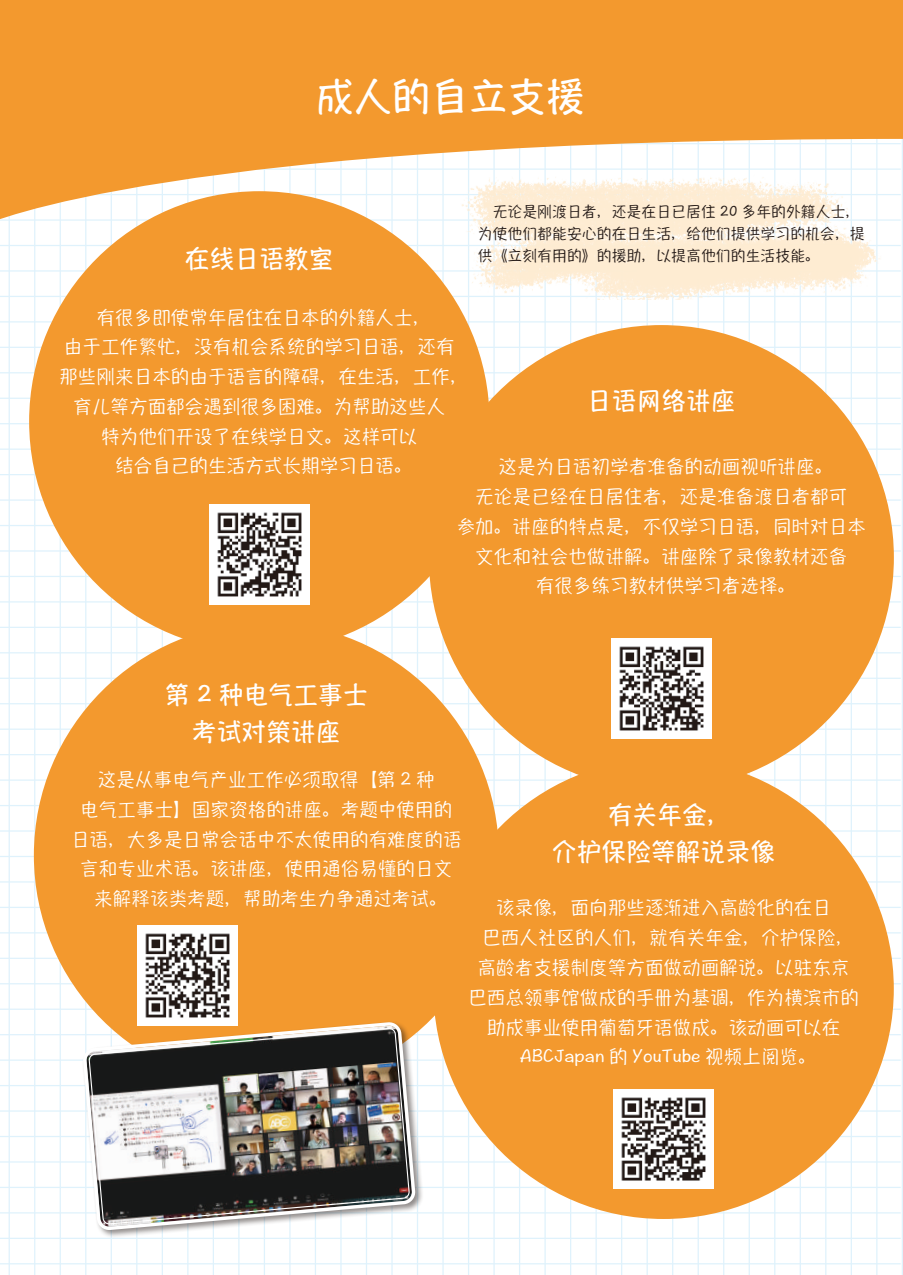
<style>
.page{position:relative;width:903px;height:1275px;background:#fff}
.page>*{position:absolute;margin:0;border:0;box-sizing:border-box;transform-origin:0 0}
.t1{font:38.5px "Hannotate SC W7";color:#fff}
.t2{font:24.85px/36.9px "Hannotate SC W7";color:#fff;text-align:center}
.t3{font:18.55px/29.8px "Hannotate SC W5";color:#fff;text-align:center}
.t4{font:14.88px/22.4px "Hannotate SC W5";color:#231916}
</style>
<div class="page">
<hr style="left:213px;top:0;width:1px;height:1275px;background:#dff2fc">
<hr style="left:442px;top:0;width:2px;height:1275px;background:#dff2fc">
<hr style="left:646px;top:0;width:2px;height:1275px;background:#dff2fc">
<hr style="left:85px;top:0;width:1px;height:1275px;background:#dff2fc">
<hr style="left:340px;top:0;width:2px;height:1275px;background:#dff2fc">
<hr style="left:595px;top:0;width:2px;height:1275px;background:#dff2fc">
<hr style="left:851px;top:0;width:1px;height:1275px;background:#dff2fc">
<hr style="left:238px;top:0;width:1px;height:1275px;background:#dff2fc">
<hr style="left:493px;top:0;width:2px;height:1275px;background:#dff2fc">
<hr style="left:697px;top:0;width:2px;height:1275px;background:#dff2fc">
<hr style="left:111px;top:0;width:1px;height:1275px;background:#dff2fc">
<hr style="left:366px;top:0;width:1px;height:1275px;background:#dff2fc">
<hr style="left:621px;top:0;width:1px;height:1275px;background:#dff2fc">
<hr style="left:876px;top:0;width:1px;height:1275px;background:#dff2fc">
<hr style="left:9px;top:0;width:1px;height:1275px;background:#dff2fc">
<hr style="left:264px;top:0;width:1px;height:1275px;background:#dff2fc">
<hr style="left:519px;top:0;width:1px;height:1275px;background:#dff2fc">
<hr style="left:749px;top:0;width:1px;height:1275px;background:#dff2fc">
<hr style="left:136px;top:0;width:1px;height:1275px;background:#dff2fc">
<hr style="left:391px;top:0;width:2px;height:1275px;background:#dff2fc">
<hr style="left:672px;top:0;width:1px;height:1275px;background:#dff2fc">
<hr style="left:34px;top:0;width:1px;height:1275px;background:#dff2fc">
<hr style="left:289px;top:0;width:2px;height:1275px;background:#dff2fc">
<hr style="left:544px;top:0;width:2px;height:1275px;background:#dff2fc">
<hr style="left:800px;top:0;width:1px;height:1275px;background:#dff2fc">
<hr style="left:162px;top:0;width:1px;height:1275px;background:#dff2fc">
<hr style="left:417px;top:0;width:1px;height:1275px;background:#dff2fc">
<hr style="left:723px;top:0;width:1px;height:1275px;background:#dff2fc">
<hr style="left:60px;top:0;width:1px;height:1275px;background:#dff2fc">
<hr style="left:315px;top:0;width:1px;height:1275px;background:#dff2fc">
<hr style="left:570px;top:0;width:1px;height:1275px;background:#dff2fc">
<hr style="left:825px;top:0;width:1px;height:1275px;background:#dff2fc">
<hr style="left:187px;top:0;width:1px;height:1275px;background:#dff2fc">
<hr style="left:468px;top:0;width:1px;height:1275px;background:#dff2fc">
<hr style="left:774px;top:0;width:1px;height:1275px;background:#dff2fc">
<hr style="left:902px;top:0;width:1px;height:1275px;background:#dff2fc">
<hr style="left:0;top:270px;width:901px;height:2px;background:#dff2fc">
<hr style="left:0;top:525px;width:901px;height:1px;background:#dff2fc">
<hr style="left:0;top:779px;width:901px;height:2px;background:#dff2fc">
<hr style="left:0;top:932px;width:901px;height:1px;background:#dff2fc">
<hr style="left:0;top:398px;width:901px;height:1px;background:#dff2fc">
<hr style="left:0;top:652px;width:901px;height:1px;background:#dff2fc">
<hr style="left:0;top:1009px;width:901px;height:1px;background:#dff2fc">
<hr style="left:0;top:1161px;width:901px;height:1px;background:#dff2fc">
<hr style="left:0;top:1212px;width:901px;height:1px;background:#dff2fc">
<hr style="left:0;top:321px;width:901px;height:1px;background:#dff2fc">
<hr style="left:0;top:576px;width:901px;height:1px;background:#dff2fc">
<hr style="left:0;top:856px;width:901px;height:1px;background:#dff2fc">
<hr style="left:0;top:1034px;width:901px;height:1px;background:#dff2fc">
<hr style="left:0;top:474px;width:901px;height:1px;background:#dff2fc">
<hr style="left:0;top:729px;width:901px;height:1px;background:#dff2fc">
<hr style="left:0;top:1110px;width:901px;height:2px;background:#dff2fc">
<hr style="left:0;top:1238px;width:901px;height:1px;background:#dff2fc">
<hr style="left:0;top:449px;width:901px;height:1px;background:#dff2fc">
<hr style="left:0;top:703px;width:901px;height:1px;background:#dff2fc">
<hr style="left:0;top:805px;width:901px;height:1px;background:#dff2fc">
<hr style="left:0;top:347px;width:901px;height:1px;background:#dff2fc">
<hr style="left:0;top:601px;width:901px;height:1px;background:#dff2fc">
<hr style="left:0;top:907px;width:901px;height:1px;background:#dff2fc">
<hr style="left:0;top:1059px;width:901px;height:2px;background:#dff2fc">
<hr style="left:0;top:245px;width:901px;height:1px;background:#dff2fc">
<hr style="left:0;top:499px;width:901px;height:2px;background:#dff2fc">
<hr style="left:0;top:754px;width:901px;height:1px;background:#dff2fc">
<hr style="left:0;top:881px;width:901px;height:1px;background:#dff2fc">
<hr style="left:0;top:372px;width:901px;height:1px;background:#dff2fc">
<hr style="left:0;top:627px;width:901px;height:1px;background:#dff2fc">
<hr style="left:0;top:958px;width:901px;height:1px;background:#dff2fc">
<hr style="left:0;top:1136px;width:901px;height:1px;background:#dff2fc">
<hr style="left:0;top:296px;width:901px;height:1px;background:#dff2fc">
<hr style="left:0;top:550px;width:901px;height:2px;background:#dff2fc">
<hr style="left:0;top:830px;width:901px;height:2px;background:#dff2fc">
<hr style="left:0;top:983px;width:901px;height:1px;background:#dff2fc">
<hr style="left:0;top:423px;width:901px;height:1px;background:#dff2fc">
<hr style="left:0;top:678px;width:901px;height:1px;background:#dff2fc">
<hr style="left:0;top:1085px;width:901px;height:1px;background:#dff2fc">
<hr style="left:0;top:1187px;width:901px;height:1px;background:#dff2fc">
<hr style="left:0;top:1263px;width:901px;height:1px;background:#dff2fc">
<svg style="left:0;top:0;width:903px;height:225px;fill:#f3992e"></svg>
<img style="left:448px;top:163px;width:436px;height:136px">
<div style="left:29px;top:191px;width:460px;height:461px;background:#f3992e;border-radius:50%"></div>
<div style="left:34px;top:623px;width:465px;height:465px;background:#f3992e;border-radius:50%"></div>
<div style="left:429px;top:325px;width:465px;height:465px;background:#f3992e;border-radius:50%"></div>
<div style="left:433px;top:759px;width:461px;height:460px;background:#f3992e;border-radius:50%"></div>
<img style="left:612px;top:639px;width:99px;height:99px">
<img style="left:138px;top:926px;width:99px;height:95px">
<img style="left:614px;top:1089px;width:99px;height:99px">
<div style="left:81px;top:1021px;width:343px;height:217px;background:#231916;opacity:.5"></div>
<svg style="left:84px;top:1023px;width:330px;height:206px"></svg>
<img style="left:89px;top:1028px;width:320px;height:196px">
<img style="left:210px;top:505px;width:99px;height:99px">
<h1 class="t1" style="left:315px;top:71px;width:271px">成人的自立支援</h1>
<h2 class="t2" style="left:185px;top:239px;width:150px">在线日语教室</h2>
<p class="t4" style="left:478px;top:199px;width:388px">　无论是刚渡日者，还是在日已居住 20 多年的外籍人士，为使他们都能安心的在日生活，给他们提供学习的机会，提供《立刻有用的》的援助，以提高他们的生活技能。</p>
<p class="t3" style="left:59px;top:301px;width:411px">有很多即使常年居住在日本的外籍人士，<br>由于工作繁忙，没有机会系统的学习日语，还有那些刚来日本的由于语言的障碍，在生活，工作，育儿等方面都会遇到很多困难。为帮助这些人<br>特为他们开设了在线学日文。这样可以<br>结合自己的生活方式长期学习日语。</p>
<h2 class="t2" style="left:587px;top:381px;width:150px">日语网络讲座</h2>
<p class="t3" style="left:457px;top:451px;width:411px">这是为日语初学者准备的动画视听讲座。<br>无论是已经在日居住者，还是准备渡日者都可<br>参加。讲座的特点是，不仅学习日语，同时对日本文化和社会也做讲解。讲座除了录像教材还备<br>有很多练习教材供学习者选择。</p>
<h2 class="t2" style="left:165px;top:675px;width:204px">第 2 种电气工事士考试对策讲座</h2>
<p class="t3" style="left:71px;top:764px;width:392px">这是从事电气产业工作必须取得【第 2 种<br>电气工事士】国家资格的讲座。考题中使用的日语，大多是日常会话中不太使用的有难度的语言和专业术语。该讲座，使用通俗易懂的日文来解释该类考题，帮助考生力争通过考试。</p>
<h2 class="t2" style="left:552px;top:795px;width:225px">有关年金，<br>介护保险等解说录像</h2>
<p class="t3" style="left:468px;top:892px;width:392px">该录像，面向那些逐渐进入高龄化的在日<br>巴西人社区的人们，就有关年金，介护保险，高龄者支援制度等方面做动画解说。以驻东京巴西总领事馆做成的手册为基调，作为横滨市的助成事业使用葡萄牙语做成。该动画可以在<br>ABCJapan 的 YouTube 视频上阅览。</p>
</div>
